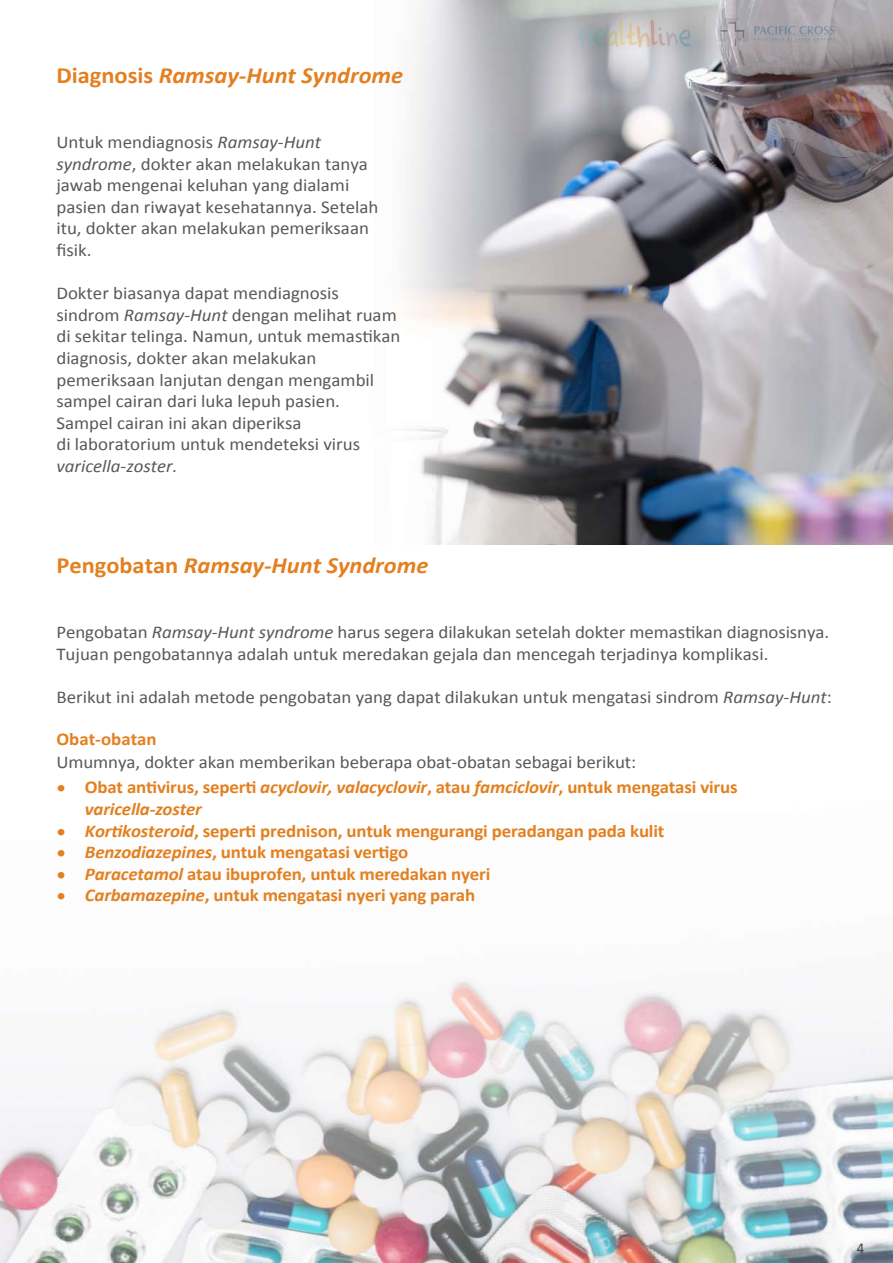
<style>
.page{position:relative;width:893px;height:1263px;background:#fff}
.page>*{position:absolute;margin:0;border:0;box-sizing:border-box;transform-origin:0 0}
.t1{font:italic 700 23.25px "Calibri";color:#e38020;scale:1.05 1}
.t2{font:18px/21.6px "Calibri";color:#58595b;scale:1.05 1}
.t3{font:700 18px/21.6px "Calibri";letter-spacing:-.01em;color:#e38020;scale:1.05 1}
.t4{font:italic 18px "Calibri";color:#58595b;scale:1.05 1}
.t5{font:15px "Calibri";color:#414042}
.s1{font-style:normal}
.s2{font-style:italic}
</style>
<div class="page">
<img style="left:0;top:980px;width:893px;height:283px">
<img style="left:404px;top:0;width:489px;height:545px">
<svg style="left:754px;top:26px;width:81px;height:16px"></svg>
<svg style="left:717px;top:18px;width:31px;height:32px"></svg>
<svg style="left:577px;top:20px;width:114px;height:28px;background:#b9b9b7"></svg>
<hr style="left:704px;top:15px;width:1px;height:39px;background:#a0a2a4">
<p class="t1" style="left:56px;top:61px;width:332px"><span class="s1">Diagnosis</span> Ramsay-Hunt Syndrome</p>
<p class="t2" style="left:56px;top:131px;width:308px">Untuk mendiagnosis <span class="s2">Ramsay-Hunt syndrome</span>, dokter akan melakukan tanya jawab mengenai keluhan yang dialami pasien dan riwayat kesehatannya. Setelah itu, dokter akan melakukan pemeriksaan fisik.</p>
<p class="t2" style="left:56px;top:282px;width:329px">Dokter biasanya dapat mendiagnosis sindrom <span class="s2">Ramsay-Hunt</span> dengan melihat ruam di sekitar telinga. Namun, untuk memastikan diagnosis, dokter akan melakukan pemeriksaan lanjutan dengan mengambil sampel cairan dari luka lepuh pasien.<br>Sampel cairan ini akan diperiksa<br>di laboratorium untuk mendeteksi virus</p>
<p class="t4" style="left:56px;top:454px;width:117px">varicella-zoster.</p>
<p class="t1" style="left:56px;top:551px;width:356px"><span class="s1">Pengobatan</span> Ramsay-Hunt Syndrome</p>
<p class="t2" style="left:56px;top:621px;width:737px">Pengobatan <span class="s2">Ramsay-Hunt syndrome</span> harus segera dilakukan setelah dokter memastikan diagnosisnya.<br>Tujuan pengobatannya adalah untuk meredakan gejala dan mencegah terjadinya komplikasi.</p>
<p class="t2" style="left:56px;top:686px;width:740px">Berikut ini adalah metode pengobatan yang dapat dilakukan untuk mengatasi sindrom <span class="s2">Ramsay-Hunt</span>:</p>
<p class="t3" style="left:56px;top:728px;width:97px">Obat-obatan</p>
<p class="t3" style="left:85px;top:776px;width:623px">Obat antivirus, seperti <span class="s2">acyclovir, valacyclovir</span>, atau <span class="s2">famciclovir</span>, untuk mengatasi virus <span class="s2">varicella-zoster<br>Kortikosteroid</span>, seperti prednison, untuk mengurangi peradangan pada kulit <span class="s2">Benzodiazepines</span>, untuk mengatasi vertigo<br><span class="s2">Paracetamol</span> atau ibuprofen, untuk meredakan nyeri<br><span class="s2">Carbamazepine</span>, untuk mengatasi nyeri yang parah</p>
<p class="t2" style="left:56px;top:751px;width:554px">Umumnya, dokter akan memberikan beberapa obat-obatan sebagai berikut:</p>
<p class="t3" style="left:56px;top:777px;width:10px">•</p>
<p class="t3" style="left:56px;top:821px;width:10px;text-align:justify">• • • •</p>
<p class="t5" style="left:857px;top:1238px;width:9px">4</p>
</div>
